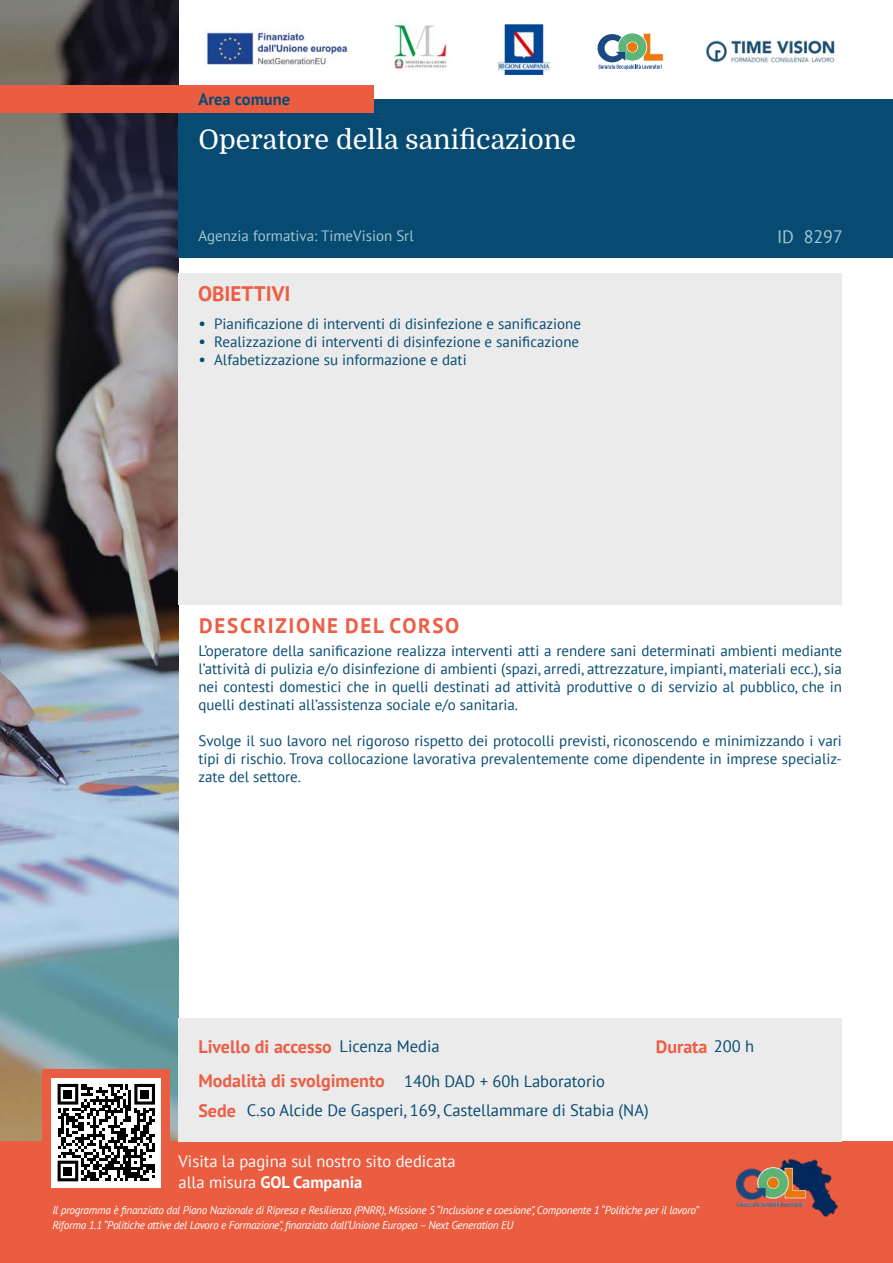
<style>
.page{position:relative;width:893px;height:1263px;background:#fff}
.page>*{position:absolute;margin:0;border:0;box-sizing:border-box;transform-origin:0 0}
.t1{font:27px "Domine";color:#fff}
.t2{font:700 21px "PT Sans";letter-spacing:.08em;color:#ed5e45}
.t3{font:700 21px "PT Sans";color:#ed5e45}
.t4{font:700 18px/30.2px "PT Sans";color:#ed5e45}
.t5{font:18px "PT Sans";color:#a3c7cf}
.t6{font:16.5px "PT Sans";color:#074b72}
.t7{font:16.5px/21px "PT Sans";color:#fff}
.t8{font:700 16.5px "PT Sans";color:#074b72}
.t9{font:15px/18px "PT Sans";color:#074b72;text-align:justify}
.t10{font:15px "PT Sans";color:#a3c7cf}
.t11{font:italic 11.25px/15px "PT Sans";letter-spacing:-.025em;color:#fff}
.s1{font-size:16.5px}
.s2{font-weight:400;font-size:16.5px;color:#074b72}
.s3{font-weight:700}
</style>
<div class="page">
<img style="left:0;top:0;width:179px;height:1141px">
<div style="left:179px;top:99px;width:714px;height:159px;background:#074b72"></div>
<div style="left:0;top:85px;width:374px;height:28px;background:#eb5d40"></div>
<div style="left:0;top:1141px;width:893px;height:122px;background:#eb5d40"></div>
<div style="left:43px;top:1069px;width:127px;height:127px;background:#eb5d40"></div>
<div style="left:179px;top:273px;width:663px;height:332px;background:#ebebeb"></div>
<img style="left:705px;top:40px;width:130px;height:23px">
<div style="left:52px;top:1078px;width:109px;height:109px;background:#fff"></div>
<svg style="left:58px;top:1084px;width:97px;height:97px"></svg>
<div style="left:63px;top:1090px;width:9px;height:9px;background:#000"></div>
<div style="left:140px;top:1090px;width:9px;height:9px;background:#000"></div>
<div style="left:63px;top:1166px;width:9px;height:9px;background:#000"></div>
<div style="left:179px;top:1018px;width:663px;height:123px;background:#ebebeb"></div>
<img style="left:736px;top:1158px;width:102px;height:59px">
<img style="left:394px;top:24px;width:53px;height:46px">
<svg style="left:598px;top:33px;width:65px;height:37px"></svg>
<img style="left:498px;top:25px;width:51px;height:50px">
<img style="left:205px;top:30px;width:144px;height:35px">
<p class="t8" style="left:198px;top:88px;width:93px">Area comune</p>
<h1 class="t1" style="left:198px;top:125px;width:379px">Operatore della sanificazione</h1>
<p class="t10" style="left:198px;top:226px;width:217px">Agenzia formativa: TimeVision Srl</p>
<h2 class="t3" style="left:198px;top:279px;width:94px">OBIETTIVI</h2>
<p class="t9" style="left:198px;top:314px;width:384px"><span class="s1">•</span> Pianificazione di interventi di disinfezione e sanificazione</p>
<p class="t9" style="left:198px;top:332px;width:382px"><span class="s1">•</span> Realizzazione di interventi di disinfezione e sanificazione</p>
<p class="t9" style="left:198px;top:350px;width:270px"><span class="s1">•</span> Alfabetizzazione su informazione e dati</p>
<h2 class="t2" style="left:199px;top:612px;width:261px">DESCRIZIONE DEL CORSO</h2>
<p class="t5" style="left:777px;top:225px;width:67px">ID 8297</p>
<p class="t9" style="left:198px;top:641px;width:645px">L’operatore della sanificazione realizza interventi atti a rendere sani determinati ambienti mediante l’attività di pulizia e/o disinfezione di ambienti (spazi, arredi, attrezzature, impianti, materiali ecc.), sia nei contesti domestici che in quelli destinati ad attività produttive o di servizio al pubblico, che in quelli destinati all’assistenza sociale e/o sanitaria.</p>
<p class="t9" style="left:198px;top:731px;width:645px">Svolge il suo lavoro nel rigoroso rispetto dei protocolli previsti, riconoscendo e minimizzando i vari tipi di rischio. Trova collocazione lavorativa prevalentemente come dipendente in imprese specializ&shy;zate del settore.</p>
<p class="t4" style="left:198px;top:1031px;width:243px">Livello di accesso <span class="s2">Licenza Media</span></p>
<p class="t4" style="left:198px;top:1065px;width:188px">Modalità di svolgimento<br>Sede</p>
<p class="t6" style="left:404px;top:1071px;width:202px">140h DAD + 60h Laboratorio</p>
<p class="t6" style="left:247px;top:1099px;width:403px">C.so Alcide De Gasperi, 169, Castellammare di Stabia (NA)</p>
<p class="t4" style="left:656px;top:1031px;width:100px">Durata <span class="s2">200 h</span></p>
<p class="t7" style="left:179px;top:1150px;width:279px">Visita la pagina sul nostro sito dedicata alla misura <span class="s3">GOL Campania</span></p>
<p class="t11" style="left:52px;top:1203px;width:648px">Il programma è finanziato dal Piano Nazionale di Ripresa e Resilienza (PNRR), Missione 5 “Inclusione e coesione”, Componente 1 “Politiche per il lavoro”<br>Riforma 1.1 “Politiche attive del Lavoro e Formazione”, finanziato dall’Unione Europea – Next Generation EU</p>
</div>
